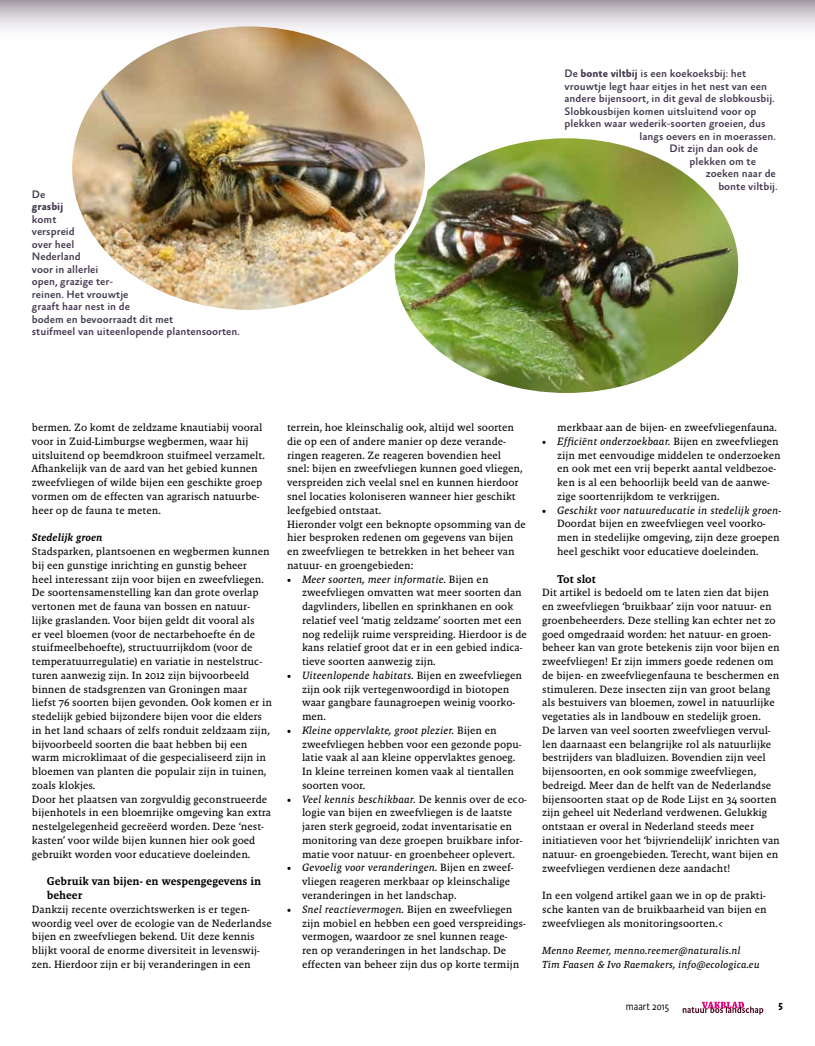
<style>
.page{position:relative;width:815px;height:1046px;background:#fff}
.page>*{position:absolute;margin:0;border:0;box-sizing:border-box;transform-origin:0 0}
.t1{font:11.5px/13.8px "Malaga Med";color:#000}
.t2{font:500 11px/12.5px "Absara Sans";color:#443951}
.t3{font:700 11px "Absara Sans";color:#443951}
.t4{font:10.75px/13.8px "Malaga Reg";color:#000}
.t5{font:italic 10.75px "Malaga Med";color:#000}
.t6{font:italic 10.38px/13.8px "Malaga Reg";color:#000}
.t7{font:300 10.38px "Absara Sans Head";color:#000}
.t8{font:500 10.38px "Absara Sans TF Head";color:#000}
.s1{font-weight:700}
.s2{font-style:italic}
</style>
<div class="page">
<img style="left:406px;top:138px;width:332px;height:255px">
<img style="left:73px;top:53px;width:354px;height:259px">
<svg style="left:0;top:0;width:815px;height:53px"></svg>
<svg style="left:683px;top:1001px;width:80px;height:13px"></svg>
<p class="t2" style="left:32px;top:188px;width:15px">De</p>
<p class="t3" style="left:32px;top:201px;width:33px">grasbij</p>
<p class="t2" style="left:32px;top:213px;width:210px">komt<br>verspreid<br>over heel<br>Nederland<br>voor in allerlei<br>open, grazige ter-<br>reinen. Het vrouwtje<br>graaft haar nest in de<br>bodem en bevoorraadt dit met<br>stuifmeel van uiteenlopende plantensoorten.</p>
<p class="t2" style="left:565px;top:68px;width:183px">De <span class="s1">bonte viltbij</span> is een koekoeksbij: het</p>
<p class="t2" style="left:565px;top:80px;width:204px">vrouwtje legt haar eitjes in het nest van een</p>
<p class="t2" style="left:565px;top:93px;width:212px">andere bijensoort, in dit geval de slobkousbij.</p>
<p class="t2" style="left:565px;top:105px;width:193px">Slobkousbijen komen uitsluitend voor op</p>
<p class="t2" style="left:565px;top:118px;width:202px">plekken waar wederik-soorten groeien, dus</p>
<p class="t2" style="left:640px;top:130px;width:138px">langs oevers en in moerassen.</p>
<p class="t2" style="left:670px;top:143px;width:90px">Dit zijn dan ook de</p>
<p class="t2" style="left:690px;top:155px;width:68px">plekken om te</p>
<p class="t2" style="left:706px;top:168px;width:72px">zoeken naar de</p>
<p class="t2" style="left:718px;top:180px;width:61px">bonte viltbij.</p>
<p class="t4" style="left:32px;top:420px;width:234px">bermen. Zo komt de zeldzame knautiabij vooral voor in Zuid-Limburgse wegbermen, waar hij uitsluitend op beemdkroon stuifmeel verzamelt.<br>Afhankelijk van de aard van het gebied kunnen zweefvliegen of wilde bijen een geschikte groep vormen om de effecten van agrarisch natuurbe&shy;heer op de fauna te meten.</p>
<p class="t5" style="left:32px;top:531px;width:72px">Stedelijk groen</p>
<p class="t4" style="left:32px;top:544px;width:242px">Stadsparken, plantsoenen en wegbermen kunnen bij een gunstige inrichting en gunstig beheer<br>heel interessant zijn voor bijen en zweefvliegen.<br>De soortensamenstelling kan dan grote overlap vertonen met de fauna van bossen en natuur&shy;lijke graslanden. Voor bijen geldt dit vooral als<br>er veel bloemen (voor de nectarbehoefte én de stuifmeelbehoefte), structuurrijkdom (voor de temperatuurregulatie) en variatie in nestelstruc&shy;turen aanwezig zijn. In 2012 zijn bijvoorbeeld binnen de stadsgrenzen van Groningen maar liefst 76 soorten bijen gevonden. Ook komen er in stedelijk gebied bijzondere bijen voor die elders in het land schaars of zelfs ronduit zeldzaam zijn, bijvoorbeeld soorten die baat hebben bij een warm microklimaat of die gespecialiseerd zijn in bloemen van planten die populair zijn in tuinen, zoals klokjes.<br>Door het plaatsen van zorgvuldig geconstrueerde bijenhotels in een bloemrijke omgeving kan extra nestelgelegenheid gecreëerd worden. Deze ‘nest&shy;kasten’ voor wilde bijen kunnen hier ook goed gebruikt worden voor educatieve doeleinden.</p>
<p class="t1" style="left:47px;top:874px;width:216px">Gebruik van bijen- en wespengegevens in beheer</p>
<p class="t4" style="left:32px;top:902px;width:241px">Dankzij recente overzichtswerken is er tegen&shy;woordig veel over de ecologie van de Nederlandse bijen en zweefvliegen bekend. Uit deze kennis blijkt vooral de enorme diversiteit in levenswij&shy;zen. Hierdoor zijn er bij veranderingen in een</p>
<p class="t4" style="left:287px;top:420px;width:240px">terrein, hoe kleinschalig ook, altijd wel soorten die op een of andere manier op deze verande&shy;ringen reageren. Ze reageren bovendien heel snel: bijen en zweefvliegen kunnen goed vliegen, verspreiden zich veelal snel en kunnen hierdoor snel locaties koloniseren wanneer hier geschikt leefgebied ontstaat.<br>Hieronder volgt een beknopte opsomming van de hier besproken redenen om gegevens van bijen en zweefvliegen te betrekken in het beheer van natuur- en groengebieden:</p>
<p class="t4" style="left:302px;top:572px;width:226px;text-indent:-15px">• <span class="s2">Meer soorten, meer informatie.</span> Bijen en zweefvliegen omvatten wat meer soorten dan dagvlinders, libellen en sprinkhanen en ook relatief veel ‘matig zeldzame’ soorten met een nog redelijk ruime verspreiding. Hierdoor is de kans relatief groot dat er in een gebied indica&shy;tieve soorten aanwezig zijn.</p>
<p class="t4" style="left:302px;top:668px;width:221px;text-indent:-15px">• <span class="s2">Uiteenlopende habitats.</span> Bijen en zweefvliegen zijn ook rijk vertegenwoordigd in biotopen waar gangbare faunagroepen weinig voorko&shy;men.</p>
<p class="t4" style="left:302px;top:723px;width:221px;text-indent:-15px">• <span class="s2">Kleine oppervlakte, groot plezier.</span> Bijen en zweefvliegen hebben voor een gezonde popu&shy;latie vaak al aan kleine oppervlaktes genoeg.<br>In kleine terreinen komen vaak al tientallen soorten voor.</p>
<p class="t4" style="left:302px;top:792px;width:226px;text-indent:-15px">• <span class="s2">Veel kennis beschikbaar.</span> De kennis over de eco&shy;logie van bijen en zweefvliegen is de laatste jaren sterk gegroeid, zodat inventarisatie en monitoring van deze groepen bruikbare infor&shy;matie voor natuur- en groenbeheer oplevert.</p>
<p class="t4" style="left:302px;top:860px;width:213px;text-indent:-15px">• <span class="s2">Gevoelig voor veranderingen.</span> Bijen en zweef&shy;vliegen reageren merkbaar op kleinschalige veranderingen in het landschap.</p>
<p class="t4" style="left:302px;top:902px;width:225px;text-indent:-15px">• <span class="s2">Snel reactievermogen.</span> Bijen en zweefvliegen zijn mobiel en hebben een goed verspreidings&shy;vermogen, waardoor ze snel kunnen reage&shy;ren op veranderingen in het landschap. De effecten van beheer zijn dus op korte termijn</p>
<p class="t4" style="left:557px;top:420px;width:221px">merkbaar aan de bijen- en zweefvliegenfauna.</p>
<p class="t4" style="left:557px;top:434px;width:225px;text-indent:-15px">• <span class="s2">Efficiënt onderzoekbaar.</span> Bijen en zweefvliegen zijn met eenvoudige middelen te onderzoeken en ook met een vrij beperkt aantal veldbezoe&shy;ken is al een behoorlijk beeld van de aanwe&shy;zige soortenrijkdom te verkrijgen.</p>
<p class="t4" style="left:557px;top:503px;width:225px;text-indent:-15px">• <span class="s2">Geschikt voor natuureducatie in stedelijk groen-</span>Doordat bijen en zweefvliegen veel voorko&shy;men in stedelijke omgeving, zijn deze groepen heel geschikt voor educatieve doeleinden.</p>
<p class="t1" style="left:557px;top:571px;width:40px">Tot slot</p>
<p class="t4" style="left:542px;top:585px;width:239px">Dit artikel is bedoeld om te laten zien dat bijen en zweefvliegen ‘bruikbaar’ zijn voor natuur- en groenbeheerders. Deze stelling kan echter net zo goed omgedraaid worden: het natuur- en groen&shy;beheer kan van grote betekenis zijn voor bijen en zweefvliegen! Er zijn immers goede redenen om de bijen- en zweefvliegenfauna te beschermen en stimuleren. Deze insecten zijn van groot belang als bestuivers van bloemen, zowel in natuurlijke vegetaties als in landbouw en stedelijk groen.<br>De larven van veel soorten zweefvliegen vervul&shy;len daarnaast een belangrijke rol als natuurlijke bestrijders van bladluizen. Bovendien zijn veel bijensoorten, en ook sommige zweefvliegen, bedreigd. Meer dan de helft van de Nederlandse bijensoorten staat op de Rode Lijst en 34 soorten zijn geheel uit Nederland verdwenen. Gelukkig ontstaan er overal in Nederland steeds meer initiatieven voor het ‘bijvriendelijk’ inrichten van natuur- en groengebieden. Terecht, want bijen en zweefvliegen verdienen deze aandacht!</p>
<p class="t4" style="left:542px;top:888px;width:226px;text-align:justify">In een volgend artikel gaan we in op de prakti&shy;sche kanten van de bruikbaarheid van bijen en zweefvliegen als monitoringsoorten.&lt;</p>
<p class="t6" style="left:542px;top:943px;width:219px">Menno Reemer, menno.reemer@naturalis.nl<br>Tim Faasen &amp; Ivo Raemakers, info@ecologica.eu</p>
<p class="t7" style="left:626px;top:999px;width:45px">maart 2015</p>
<p class="t8" style="left:778px;top:999px;width:6px">5</p>
</div>
